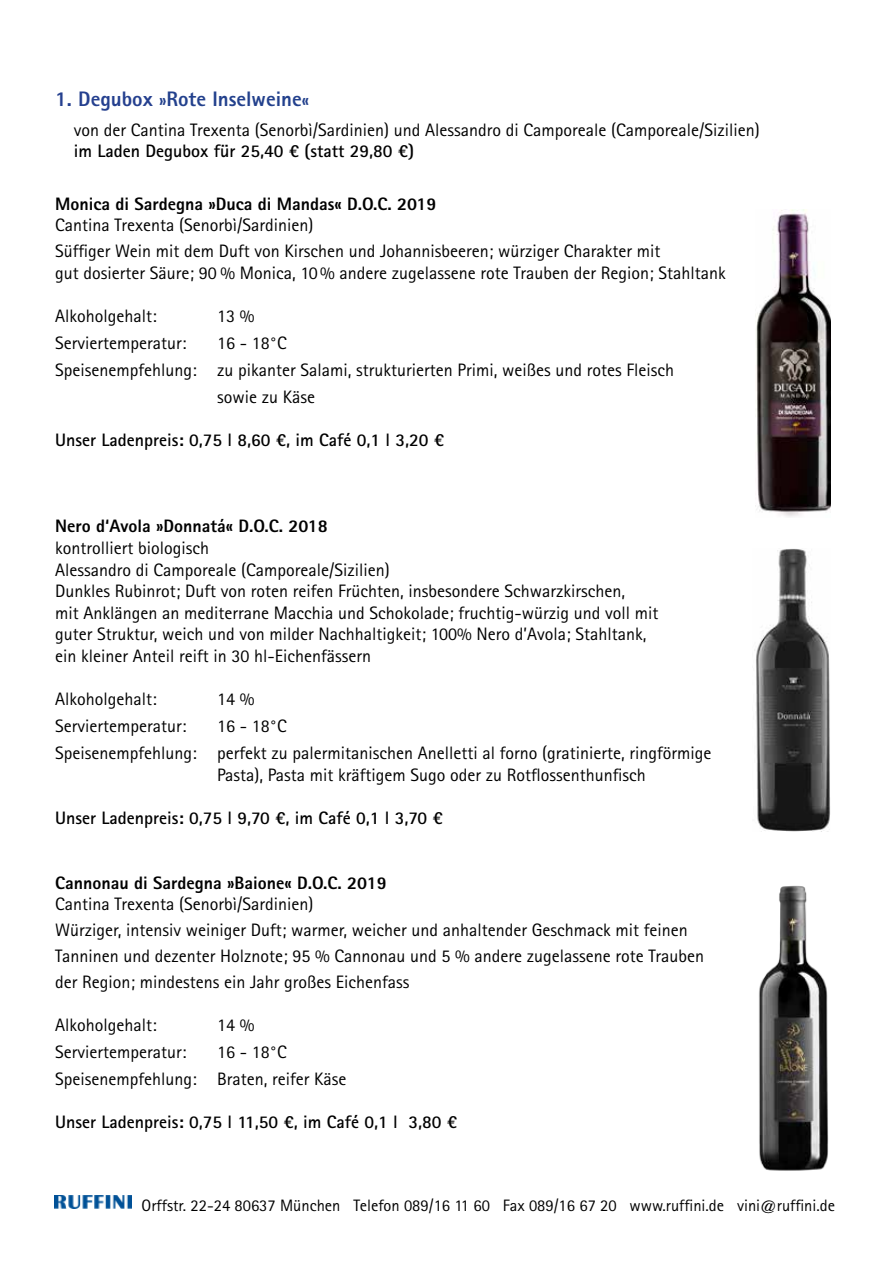
<style>
.page{position:relative;width:893px;height:1263px;background:#fff}
.page>*{position:absolute;margin:0;border:0;box-sizing:border-box;transform-origin:0 0}
.t1{font:800 21px "Agfa Rotis Sans Serif";color:#23418d}
.t2{font:18px/21.6px "Agfa Rotis Sans Serif";color:#000}
.t3{font:700 18px "Agfa Rotis Sans Serif";color:#000}
.t4{font:800 18px "Agfa Rotis Sans Serif";color:#000}
.t5{font:16.5px "Agfa Rotis Sans Serif";color:#000}
.s1{color:#25408f}
.s2{font-size:18px}
</style>
<div class="page">
<img style="left:54px;top:1195px;width:77px;height:14px">
<img style="left:759px;top:885px;width:70px;height:286px">
<img style="left:754px;top:549px;width:76px;height:283px">
<img style="left:756px;top:210px;width:74px;height:307px">
<p class="t1" style="left:55px;top:85px;width:255px"><span class="s1">1. Degubox</span> <span class="s2">»</span>Rote Inselweine<span class="s2">«</span></p>
<p class="t2" style="left:74px;top:119px;width:687px">von der Cantina Trexenta (Senorbì/Sardinien) und Alessandro di Camporeale (Camporeale/Sizilien)</p>
<p class="t3" style="left:74px;top:140px;width:342px">im Laden Degubox für 25,40 € (statt 29,80 €)</p>
<p class="t4" style="left:55px;top:192px;width:383px">Monica di Sardegna »Duca di Mandas« D.O.C. 2019</p>
<p class="t2" style="left:55px;top:212px;width:607px;line-height:25.8px">Cantina Trexenta (Senorbì/Sardinien)<br>Süffiger Wein mit dem Duft von Kirschen und Johannisbeeren; würziger Charakter mit</p>
<p class="t2" style="left:55px;top:262px;width:672px">gut dosierter Säure; 90 % Monica, 10% andere zugelassene rote Trauben der Region; Stahltank</p>
<p class="t2" style="left:55px;top:305px;width:103px">Alkoholgehalt:</p>
<p class="t2" style="left:217px;top:305px;width:39px">13 %</p>
<p class="t2" style="left:55px;top:332px;width:133px">Serviertemperatur:</p>
<p class="t2" style="left:217px;top:332px;width:71px">16 - 18°C</p>
<p class="t2" style="left:55px;top:359px;width:620px">Speisenempfehlung: zu pikanter Salami, strukturierten Primi, weißes und rotes Fleisch</p>
<p class="t2" style="left:217px;top:386px;width:99px">sowie zu Käse</p>
<p class="t3" style="left:55px;top:428px;width:390px">Unser Ladenpreis: 0,75 l 8,60 €, im Café 0,1 l 3,20 €</p>
<p class="t4" style="left:55px;top:515px;width:274px">Nero d‘Avola »Donnatá« D.O.C. 2018</p>
<p class="t2" style="left:55px;top:537px;width:605px">kontrolliert biologisch<br>Alessandro di Camporeale (Camporeale/Sizilien)<br>Dunkles Rubinrot; Duft von roten reifen Früchten, insbesondere Schwarzkirschen,<br>mit Anklängen an mediterrane Macchia und Schokolade; fruchtig-würzig und voll mit guter Struktur, weich und von milder Nachhaltigkeit; 100% Nero d’Avola; Stahltank, ein kleiner Anteil reift in 30 hl-Eichenfässern</p>
<p class="t2" style="left:55px;top:688px;width:103px">Alkoholgehalt:</p>
<p class="t2" style="left:217px;top:688px;width:39px">14 %</p>
<p class="t2" style="left:55px;top:715px;width:133px">Serviertemperatur:</p>
<p class="t2" style="left:55px;top:712px;width:658px;line-height:27px;text-indent:162px">16 - 18°C<br>Speisenempfehlung: perfekt zu palermitanischen Anelletti al forno (gratinierte, ringförmige</p>
<p class="t2" style="left:217px;top:764px;width:430px">Pasta), Pasta mit kräftigem Sugo oder zu Rotflossenthunfisch</p>
<p class="t3" style="left:55px;top:806px;width:389px">Unser Ladenpreis: 0,75 l 9,70 €, im Café 0,1 l 3,70 €</p>
<p class="t4" style="left:55px;top:871px;width:333px">Cannonau di Sardegna »Baione« D.O.C. 2019</p>
<p class="t2" style="left:55px;top:891px;width:650px;line-height:25.8px">Cantina Trexenta (Senorbì/Sardinien)<br>Würziger, intensiv weiniger Duft; warmer, weicher und anhaltender Geschmack mit feinen Tanninen und dezenter Holznote; 95 % Cannonau und 5 % andere zugelassene rote Trauben der Region; mindestens ein Jahr großes Eichenfass</p>
<p class="t2" style="left:55px;top:1014px;width:103px">Alkoholgehalt:</p>
<p class="t2" style="left:217px;top:1014px;width:39px">14 %</p>
<p class="t2" style="left:55px;top:1041px;width:133px">Serviertemperatur:</p>
<p class="t2" style="left:55px;top:1038px;width:293px;line-height:27px;text-indent:162px">16 - 18°C<br>Speisenempfehlung: Braten, reifer Käse</p>
<p class="t3" style="left:55px;top:1111px;width:403px">Unser Ladenpreis: 0,75 l 11,50 €, im Café 0,1 l 3,80 €</p>
<p class="t5" style="left:142px;top:1195px;width:695px">Orffstr. 22-24 80637 München Telefon 089/16 11 60 Fax 089/16 67 20 www.ruffini.de vini@ruffini.de</p>
</div>
